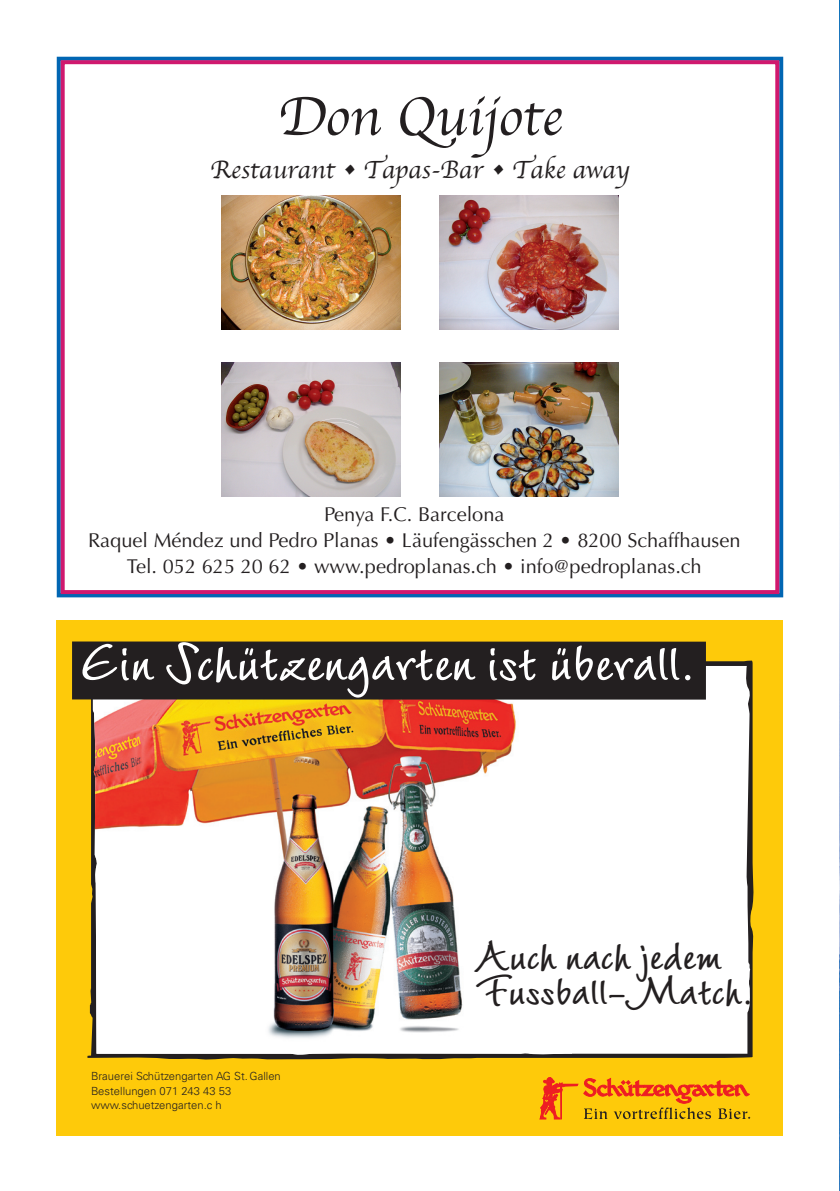
<style>
.page{position:relative;width:840px;height:1191px;background:#fff}
.page>*{position:absolute;margin:0;border:0;box-sizing:border-box;transform-origin:0 0}
.t1{font:700 64.4px "LT Wiesbaden Swing";color:#fff}
.t2{font:56px "Apple Chancery";color:#231f20}
.t3{font:700 48.4px/35.6px "LT Wiesbaden Swing";color:#231f20}
.t4{font:26px "Apple Chancery";color:#231f20}
.t5{font:20px/26px "Optima";color:#231f20;text-align:center}
.t6{font:300 11.2px/14.6px "Univers";color:#231f20}
</style>
<div class="page">
<img style="left:839px;top:1px;width:1px;height:1188px">
<div style="left:57px;top:57px;width:725px;height:540px;border:4px solid #0166b3"></div>
<div style="left:61px;top:60px;width:717px;height:534px;border:4px solid #d0196e"></div>
<img style="left:221px;top:196px;width:179px;height:134px">
<img style="left:439px;top:196px;width:179px;height:134px">
<img style="left:221px;top:362px;width:179px;height:135px">
<img style="left:439px;top:362px;width:179px;height:135px">
<div style="left:57px;top:620px;width:725px;height:515px;background:#feca0a"></div>
<svg style="left:87px;top:658px;width:667px;height:402px"></svg>
<div style="left:571px;top:666px;width:180px;height:388px;background:#fff"></div>
<img style="left:93px;top:699px;width:478px;height:355px">
<svg style="left:583px;top:1077px;width:167px;height:42px"></svg>
<svg style="left:539px;top:1077px;width:38px;height:42px"></svg>
<div style="left:74px;top:644px;width:629px;height:53px;background:#231f20"></div>
<div style="left:72px;top:641px;width:633px;height:58px;border:5px solid #231f20"></div>
<h2 class="t2" style="left:277px;top:72px;width:286px">Don Quijote</h2>
<h3 class="t4" style="left:210px;top:149px;width:421px">Restaurant • Tapas-Bar • Take away</h3>
<p class="t5" style="left:88px;top:501px;width:653px">Penya F.C. Barcelona<br>Raquel Méndez und Pedro Planas • Läufengässchen 2 • 8200 Schaffhausen<br>Tel. 052 625 20 62 • www.pedroplanas.ch • info@pedroplanas.ch</p>
<h1 class="t1" style="left:80px;top:619px;width:616px">Ein Schützengarten ist überall.</h1>
<p class="t6" style="left:91px;top:1068px;width:191px">Brauerei Schützengarten AG St. Gallen<br>Bestellungen 071 243 43 53 www.schuetzengarten.c h</p>
<h3 class="t3" style="left:475px;top:936px;width:279px">Auch nach jedem<br>Fussball-Match.</h3>
</div>
